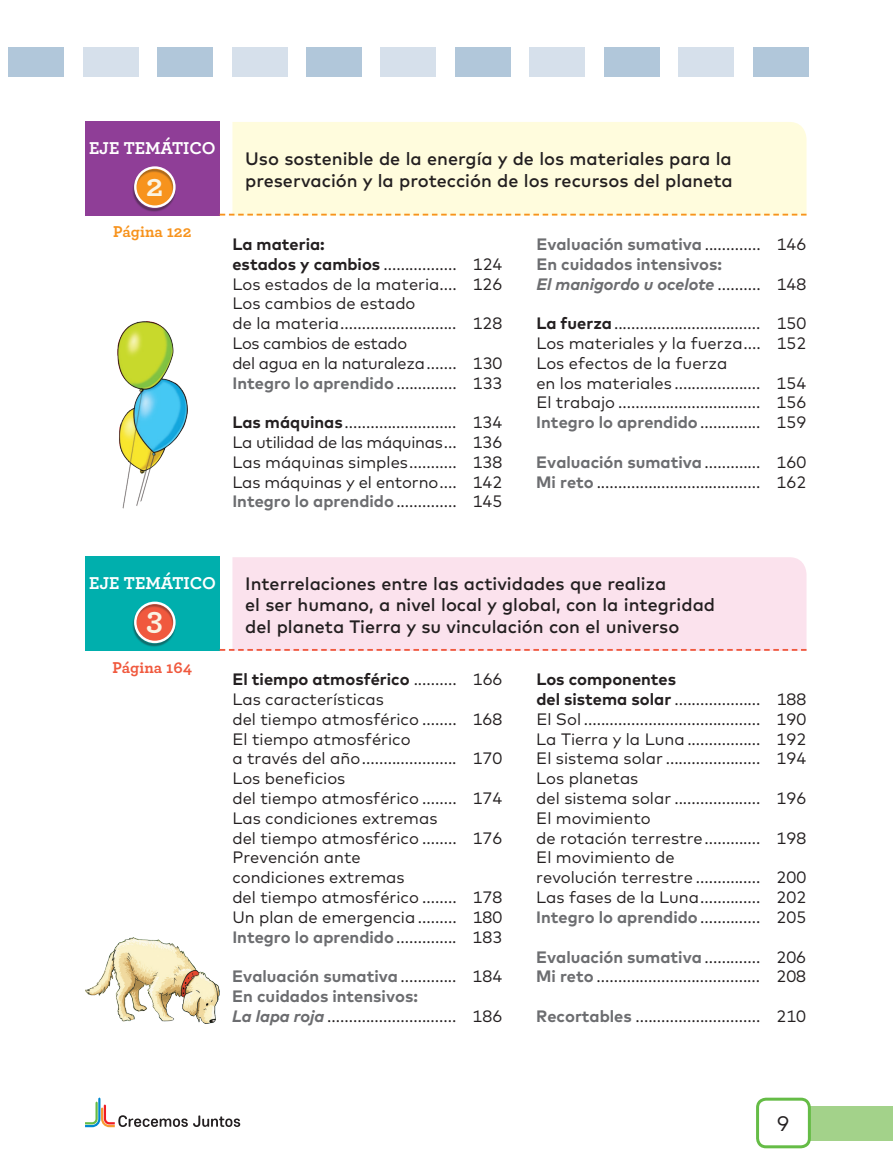
<style>
.page{position:relative;width:893px;height:1170px;background:#fff}
.page>*{position:absolute;margin:0;border:0;box-sizing:border-box;transform-origin:0 0}
.t1{font:700 32.25px "Archer";color:#faf4e3}
.t2{font:21px "Mark Pro";color:#231f20}
.t3{font:500 18px/21.6px "Mark Pro";color:#231f20}
.t4{font:700 18px "Archer";color:#fff}
.t5{font:16.5px/19.8px "Mark Pro";color:#231f20}
.t6{font:700 16.5px/19.8px "Mark Pro";color:#6c6d70}
.t7{font:700 16.5px "Archer";color:#f7931d}
.t8{font:700 16.5px "Archer";color:#f0593e}
.s1{font-weight:700}
.s2{font-weight:700;color:#6c6d70}
.s3{font-weight:400;color:#231f20}
.s4{font-style:italic}
.s5{font-weight:700;font-style:italic;color:#6c6d70}
</style>
<div class="page">
<div style="left:9px;top:47px;width:55px;height:30px;background:#b1c7da"></div>
<div style="left:455px;top:47px;width:55px;height:30px;background:#b1c7da"></div>
<div style="left:83px;top:47px;width:55px;height:30px;background:#d6e0eb"></div>
<div style="left:530px;top:47px;width:55px;height:30px;background:#d6e0eb"></div>
<div style="left:157px;top:47px;width:56px;height:30px;background:#b1c7da"></div>
<div style="left:604px;top:47px;width:55px;height:30px;background:#b1c7da"></div>
<div style="left:232px;top:47px;width:55px;height:30px;background:#d6e0eb"></div>
<div style="left:678px;top:47px;width:56px;height:30px;background:#d6e0eb"></div>
<div style="left:306px;top:47px;width:56px;height:30px;background:#b1c7da"></div>
<div style="left:753px;top:47px;width:55px;height:30px;background:#b1c7da"></div>
<div style="left:381px;top:47px;width:55px;height:30px;background:#d6e0eb"></div>
<div style="left:85px;top:121px;width:135px;height:94px;background:#8f3e97"></div>
<div style="left:232px;top:122px;width:574px;height:92px;background:#fffcdd"></div>
<svg style="left:220px;top:214px;width:586px;height:1px"></svg>
<div style="left:132px;top:168px;width:45px;height:44px;background:#231f20;opacity:.4"></div>
<div style="left:134px;top:166px;width:42px;height:42px;border:2px solid #fff;border-radius:50%"></div>
<div style="left:85px;top:556px;width:135px;height:94px;background:#00afad"></div>
<div style="left:232px;top:557px;width:574px;height:92px;background:#fbe2ed"></div>
<svg style="left:220px;top:649px;width:586px;height:1px"></svg>
<div style="left:132px;top:603px;width:45px;height:44px;background:#231f20;opacity:.4"></div>
<div style="left:134px;top:601px;width:42px;height:42px;border:2px solid #fff;border-radius:50%"></div>
<img style="left:117px;top:321px;width:70px;height:187px">
<img style="left:85px;top:937px;width:135px;height:86px">
<div style="left:792px;top:1105px;width:101px;height:35px;background:#a3d28a"></div>
<div style="left:758px;top:1099px;width:51px;height:47px;background:#fff;border-radius:9px"></div>
<div style="left:756px;top:1097px;width:55px;height:51px;border:3px solid #65bc46;border-radius:9px"></div>
<svg style="left:85px;top:1097px;width:155px;height:30px"></svg>
<p class="t4" style="left:89px;top:134px;width:128px">EJE TEMÁTICO</p>
<h1 class="t1" style="left:146px;top:159px;width:19px">2</h1>
<p class="t7" style="left:113px;top:219px;width:80px">Página 122</p>
<p class="t3" style="left:245px;top:146px;width:489px">Uso sostenible de la energía y de los materiales para la preservación y la protección de los recursos del planeta</p>
<p class="t5" style="left:232px;top:233px;width:272px"><span class="s1">La materia:<br>estados y cambios</span> ................. 124<br>Los estados de la materia.... 126<br>Los cambios de estado<br>de la materia........................... 128<br>Los cambios de estado<br>del agua en la naturaleza....... 130<br><span class="s2">Integro lo aprendido</span>.............. 133</p>
<p class="t5" style="left:232px;top:411px;width:272px;text-align:justify"><span class="s1">Las máquinas</span>.......................... 134<br>La utilidad de las máquinas... 136<br>Las máquinas simples........... 138<br>Las máquinas y el entorno.... 142<br><span class="s2">Integro lo aprendido</span>.............. 145</p>
<p class="t6" style="left:536px;top:233px;width:272px">Evaluación sumativa <span class="s3">............. 146<br></span>En cuidados intensivos:<br><span class="s4">El manigordo u ocelote</span> <span class="s3">.......... 148</span></p>
<p class="t5" style="left:536px;top:312px;width:272px"><span class="s1">La fuerza</span>.................................. 150<br>Los materiales y la fuerza.... 152<br>Los efectos de la fuerza<br>en los materiales .................... 154<br>El trabajo ................................. 156<br><span class="s2">Integro lo aprendido</span>.............. 159</p>
<p class="t5" style="left:536px;top:451px;width:272px"><span class="s2">Evaluación sumativa</span> ............. 160<br><span class="s2">Mi reto</span> ...................................... 162</p>
<p class="t4" style="left:89px;top:569px;width:128px">EJE TEMÁTICO</p>
<p class="t3" style="left:245px;top:571px;width:471px">Interrelaciones entre las actividades que realiza<br>el ser humano, a nivel local y global, con la integridad</p>
<h1 class="t1" style="left:147px;top:593px;width:18px">3</h1>
<p class="t3" style="left:245px;top:614px;width:436px">del planeta Tierra y su vinculación con el universo</p>
<p class="t8" style="left:113px;top:654px;width:81px">Página 164</p>
<p class="t5" style="left:232px;top:668px;width:272px"><span class="s1">El tiempo atmosférico</span> .......... 166<br>Las características<br>del tiempo atmosférico ........ 168<br>El tiempo atmosférico<br>a través del año...................... 170<br>Los beneficios<br>del tiempo atmosférico ........ 174<br>Las condiciones extremas<br>del tiempo atmosférico ........ 176<br>Prevención ante<br>condiciones extremas<br>del tiempo atmosférico ........ 178<br>Un plan de emergencia......... 180<br><span class="s2">Integro lo aprendido</span>.............. 183</p>
<p class="t5" style="left:232px;top:965px;width:272px"><span class="s2">Evaluación sumativa</span> ............. 184<br><span class="s2">En cuidados intensivos:<br></span><span class="s5">La lapa roja</span> .............................. 186</p>
<p class="t5" style="left:536px;top:668px;width:272px"><span class="s1">Los componentes<br>del sistema solar</span> .................... 188<br>El Sol ......................................... 190<br>La Tierra y la Luna ................. 192<br>El sistema solar ...................... 194<br>Los planetas<br>del sistema solar .................... 196<br>El movimiento<br>de rotación terrestre............. 198<br>El movimiento de<br>revolución terrestre ............... 200<br>Las fases de la Luna.............. 202<br><span class="s2">Integro lo aprendido</span>.............. 205</p>
<p class="t5" style="left:536px;top:945px;width:272px"><span class="s2">Evaluación sumativa</span> ............. 206<br><span class="s2">Mi reto</span> ...................................... 208</p>
<p class="t5" style="left:536px;top:1004px;width:271px"><span class="s2">Recortables</span> ............................. 210</p>
<p class="t2" style="left:777px;top:1107px;width:14px">9</p>
</div>
